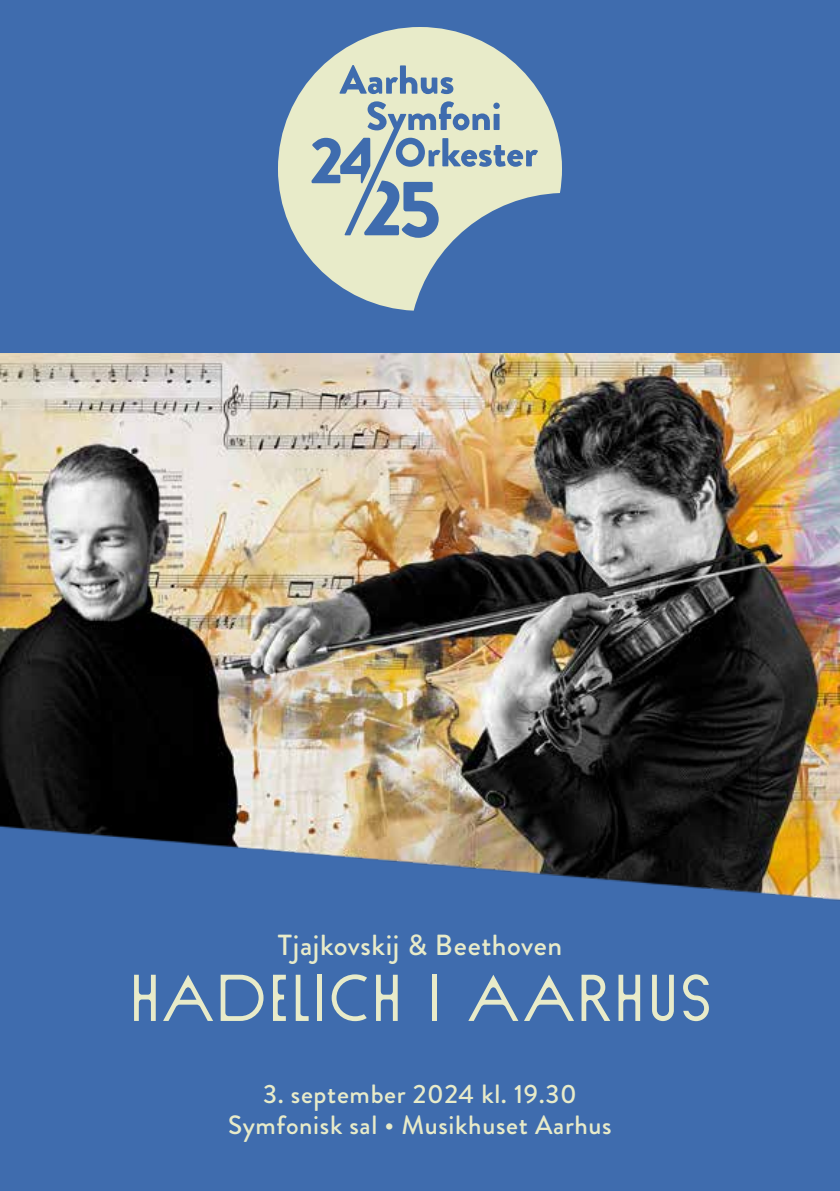
<style>
.page{position:relative;width:840px;height:1191px;background:#fff}
.page>*{position:absolute;margin:0;border:0;box-sizing:border-box;transform-origin:0 0}
.t1{font:66px "Sud";letter-spacing:.015em;color:#e8ebc9}
.t2{font:500 29px "Brandon Grotesque";letter-spacing:.02em;color:#e8ebc9}
.t3{font:500 26.4px/31.6px "Brandon Grotesque";letter-spacing:.025em;color:#e8ebc9;text-align:center}
</style>
<div class="page">
<div style="left:0;top:0;width:839px;height:1191px;background:#3f6cae"></div>
<img style="left:0;top:353px;width:839px;height:548px">
<svg style="left:278px;top:27px;width:283px;height:284px;fill:#e8ebc9"></svg>
<div style="left:457px;top:119px;width:7px;height:6px;background:#e8ebc9;border-radius:50%"></div>
<p class="t2" style="left:277px;top:925px;width:286px">Tjajkovskij &amp; Beethoven</p>
<h1 class="t1" style="left:129px;top:958px;width:583px">HADELICH I AARHUS</h1>
<p class="t3" style="left:228px;top:1078px;width:385px">3. september 2024 kl. 19.30<br>Symfonisk sal • Musikhuset Aarhus</p>
</div>
